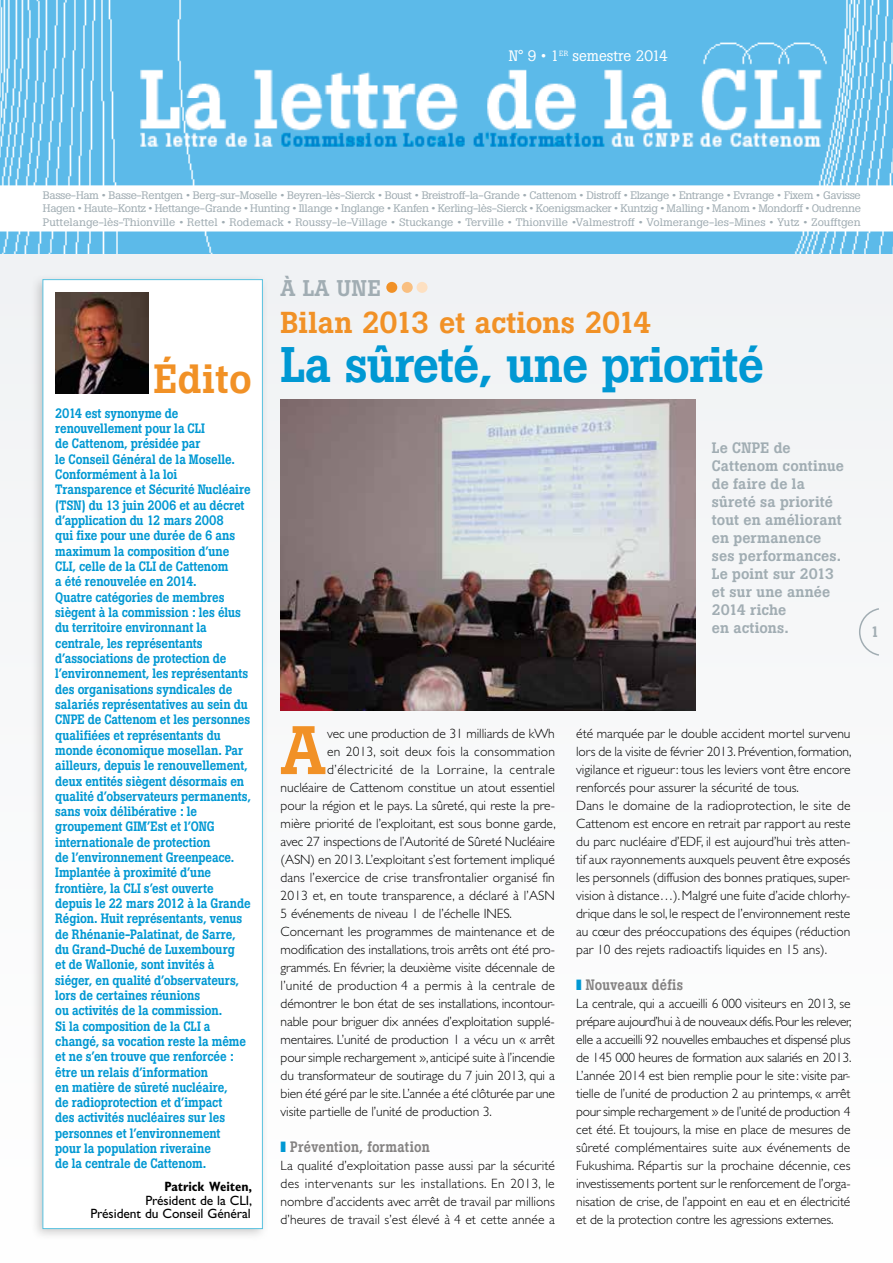
<style>
.page{position:relative;width:893px;height:1263px;background:#fff}
.page>*{position:absolute;margin:0;border:0;box-sizing:border-box;transform-origin:0 0}
.t1{font:500 67.8px "Boton";color:#f19126}
.t2{font:500 49.5px "Boton";letter-spacing:-.02em;color:#0098d3}
.t3{font:500 40.5px "Boton";letter-spacing:.015em;color:#f19126}
.t4{font:500 30px "Boton";letter-spacing:-.005em;color:#f19126}
.t5{font:500 22.5px "Boton";color:#a1adb3}
.t6{font:500 15px/18px "Boton";letter-spacing:.005em;color:#a1adb3}
.t7{font:500 15px "Boton";letter-spacing:.015em;color:#858383;scale:.89 1}
.t8{font:15px "Boton";color:#fff}
.t9{font:300 13.5px/18px "Gill Sans Std";letter-spacing:-.005em;color:#000;text-align:justify}
.t10{font:500 13.5px/15.3px "Boton";letter-spacing:-.01em;color:#0098d3;scale:.9 1}
.t11{font:13.5px/13.8px "Gill Sans Std";letter-spacing:-.005em;color:#000;text-align:right}
.t12{font:300 13.5px "Gill Sans Std";letter-spacing:.03em;color:#000}
.t13{font:300 13.5px "Gill Sans Std";letter-spacing:.015em;color:#000}
.t14{font:700 condensed 13.5px "Gill Sans Std";letter-spacing:-.005em;color:#000}
.t15{font:10.8px/13.5px "Boton";color:#a1adb3;text-align:justify;scale:1.11 1}
.s1{color:#0098d3}
</style>
<div class="page">
<div style="left:0;top:247px;width:893px;height:1016px;background:#f9fafb"></div>
<img style="left:0;top:0;width:893px;height:254px">
<div style="left:31px;top:273px;width:238px;height:968px;background:#858383;opacity:.4"></div>
<div style="left:43px;top:279px;width:220px;height:950px;background:#fff;border:1px solid #59c2e0"></div>
<img style="left:55px;top:293px;width:93px;height:101px">
<svg style="left:859px;top:608px;width:20px;height:48px"></svg>
<div style="left:386px;top:282px;width:11px;height:11px;background:#f19126;border-radius:50%"></div>
<div style="left:402px;top:282px;width:11px;height:11px;background:#f9bf80;border-radius:50%"></div>
<div style="left:417px;top:282px;width:11px;height:11px;background:#fde0c1;border-radius:50%"></div>
<img style="left:281px;top:400px;width:414px;height:311px">
<p class="t8" style="left:509px;top:47px;width:161px">N° 9 • 1<sup>ER</sup> semestre 2014</p>
<p class="t15" style="left:43px;top:188px;width:738px">Basse-Ham • Basse-Rentgen • Berg-sur-Moselle • Beyren-lès-Sierck • Boust • Breistroff-la-Grande • Cattenom • Distroff • Elzange • Entrange • Evrange • Fixem • Gavisse Hagen • Haute-Kontz • Hettange-Grande • Hunting • Illange • Inglange • Kanfen • Kerling-lès-Sierck • Koenigsmacker • Kuntzig • Malling • Manom • Mondorff • Oudrenne Puttelange-lès-Thionville • Rettel • Rodemack • Roussy-le-Village • Stuckange • Terville • Thionville •Valmestroff • Volmerange-les-Mines • Yutz • Zoufftgen</p>
<h3 class="t3" style="left:154px;top:355px;width:99px">Édito</h3>
<p class="t10" style="left:55px;top:405px;width:219px">2014 est synonyme de renouvellement pour la CLI<br>de Cattenom, présidée par<br>le Conseil Général de la Moselle.<br>Conformément à la loi<br>Transparence et Sécurité Nucléaire (TSN) du 13 juin 2006 et au décret d’application du 12 mars 2008<br>qui fixe pour une durée de 6 ans maximum la composition d’une<br>CLI, celle de la CLI de Cattenom<br>a été renouvelée en 2014.<br>Quatre catégories de membres siègent à la commission : les élus du territoire environnant la centrale, les représentants d’associations de protection de l’environnement, les représentants des organisations syndicales de salariés représentatives au sein du<br>CNPE de Cattenom et les personnes qualifiées et représentants du monde économique mosellan. Par ailleurs, depuis le renouvellement, deux entités siègent désormais en qualité d’observateurs permanents, sans voix délibérative : le groupement GIM’Est et l’ONG internationale de protection<br>de l’environnement Greenpeace.<br>Implantée à proximité d’une frontière, la CLI s’est ouverte depuis le 22 mars 2012 à la Grande<br>Région. Huit représentants, venus de Rhénanie-Palatinat, de Sarre, du Grand-Duché de Luxembourg<br>et de Wallonie, sont invités à siéger, en qualité d’observateurs, lors de certaines réunions<br>ou activités de la commission.<br>Si la composition de la CLI a changé, sa vocation reste la même et ne s’en trouve que renforcée : être un relais d’information<br>en matière de sûreté nucléaire,<br>de radioprotection et d’impact<br>des activités nucléaires sur les personnes et l’environnement<br>pour la population riveraine<br>de la centrale de Cattenom.</p>
<p class="t14" style="left:164px;top:1178px;width:89px">Patrick Weiten,</p>
<p class="t11" style="left:90px;top:1193px;width:163px">Président de la CLI,<br>Président du Conseil Général</p>
<h3 class="t5" style="left:281px;top:275px;width:102px">À LA UNE</h3>
<h3 class="t4" style="left:281px;top:305px;width:372px">Bilan 2013 et actions 2014</h3>
<h2 class="t2" style="left:281px;top:336px;width:485px">La sûreté, une priorité</h2>
<p class="t6" style="left:712px;top:439px;width:134px">Le CNPE de<br>Cattenom continue de faire de la sûreté sa priorité tout en améliorant en permanence ses performances.<br>Le point sur 2013 et sur une année<br>2014 riche<br>en actions.</p>
<p class="t6" style="left:870px;top:623px;width:11px">1</p>
<h1 class="t1" style="left:281px;top:710px;width:47px">A</h1>
<p class="t9" style="left:327px;top:725px;width:229px">vec une production de 31 milliards de kWh</p>
<p class="t13" style="left:327px;top:744px;width:229px">en 2013, soit deux fois la consommation</p>
<p class="t12" style="left:327px;top:762px;width:229px">d’électricité de la Lorraine, la centrale</p>
<p class="t9" style="left:281px;top:779px;width:276px">nucléaire de Cattenom constitue un atout essentiel</p>
<p class="t9" style="left:281px;top:797px;width:276px">pour la région et le pays. La sûreté, qui reste la pre-</p>
<p class="t9" style="left:281px;top:815px;width:277px">mière priorité de l’exploitant, est sous bonne garde,</p>
<p class="t9" style="left:281px;top:833px;width:276px">avec 27 inspections de l’Autorité de Sûreté Nucléaire</p>
<p class="t9" style="left:281px;top:851px;width:276px">(ASN) en 2013. L’exploitant s’est fortement impliqué</p>
<p class="t9" style="left:281px;top:869px;width:276px">dans l’exercice de crise transfrontalier organisé fin</p>
<p class="t9" style="left:281px;top:887px;width:276px">2013 et, en toute transparence, a déclaré à l’ASN</p>
<p class="t9" style="left:281px;top:905px;width:233px">5 événements de niveau 1 de l’échelle INES.</p>
<p class="t9" style="left:281px;top:923px;width:276px">Concernant les programmes de maintenance et de</p>
<p class="t9" style="left:281px;top:941px;width:276px">modification des installations, trois arrêts ont été pro-</p>
<p class="t9" style="left:281px;top:959px;width:276px">grammés. En février, la deuxième visite décennale de</p>
<p class="t9" style="left:281px;top:977px;width:276px">l’unité de production 4 a permis à la centrale de</p>
<p class="t9" style="left:281px;top:995px;width:276px">démontrer le bon état de ses installations, incontour-</p>
<p class="t9" style="left:281px;top:1013px;width:276px">nable pour briguer dix années d’exploitation supplé-</p>
<p class="t9" style="left:281px;top:1031px;width:276px">mentaires. L’unité de production 1 a vécu un « arrêt</p>
<p class="t9" style="left:281px;top:1049px;width:276px">pour simple rechargement », anticipé suite à l’incendie</p>
<p class="t9" style="left:281px;top:1067px;width:276px">du transformateur de soutirage du 7 juin 2013, qui a</p>
<p class="t9" style="left:281px;top:1085px;width:276px">bien été géré par le site. L’année a été clôturée par une</p>
<p class="t9" style="left:281px;top:1103px;width:213px">visite partielle de l’unité de production 3.</p>
<p class="t7" style="left:281px;top:1138px;width:169px"><span class="s1">❚</span> Prévention, formation</p>
<p class="t9" style="left:281px;top:1157px;width:276px">La qualité d’exploitation passe aussi par la sécurité des intervenants sur les installations. En 2013, le nombre d’accidents avec arrêt de travail par millions d’heures de travail s’est élevé à 4 et cette année a</p>
<p class="t9" style="left:576px;top:725px;width:277px;text-align:left">été marquée par le double accident mortel survenu lors de la visite de février 2013. Prévention, formation, vigilance et rigueur: tous les leviers vont être encore renforcés pour assurer la sécurité de tous.<br>Dans le domaine de la radioprotection, le site de Cattenom est encore en retrait par rapport au reste du parc nucléaire d’EDF, il est aujourd’hui très atten&shy;tif aux rayonnements auxquels peuvent être exposés les personnels (diffusion des bonnes pratiques, super&shy;vision à distance…). Malgré une fuite d’acide chlorhy&shy;drique dans le sol, le respect de l’environnement reste au cœur des préoccupations des équipes (réduction par 10 des rejets radioactifs liquides en 15 ans).</p>
<p class="t7" style="left:576px;top:976px;width:122px"><span class="s1">❚</span> Nouveaux défis</p>
<p class="t9" style="left:576px;top:995px;width:277px">La centrale, qui a accueilli 6 000 visiteurs en 2013, se prépare aujourd’hui à de nouveaux défis. Pour les relever, elle a accueilli 92 nouvelles embauches et dispensé plus de 145 000 heures de formation aux salariés en 2013.<br>L’année 2014 est bien remplie pour le site: visite par&shy;tielle de l’unité de production 2 au printemps, « arrêt pour simple rechargement » de l’unité de production 4 cet été. Et toujours, la mise en place de mesures de sûreté complémentaires suite aux événements de Fukushima. Répartis sur la prochaine décennie, ces investissements portent sur le renforcement de l’orga&shy;nisation de crise, de l’appoint en eau et en électricité et de la protection contre les agressions externes.</p>
</div>
